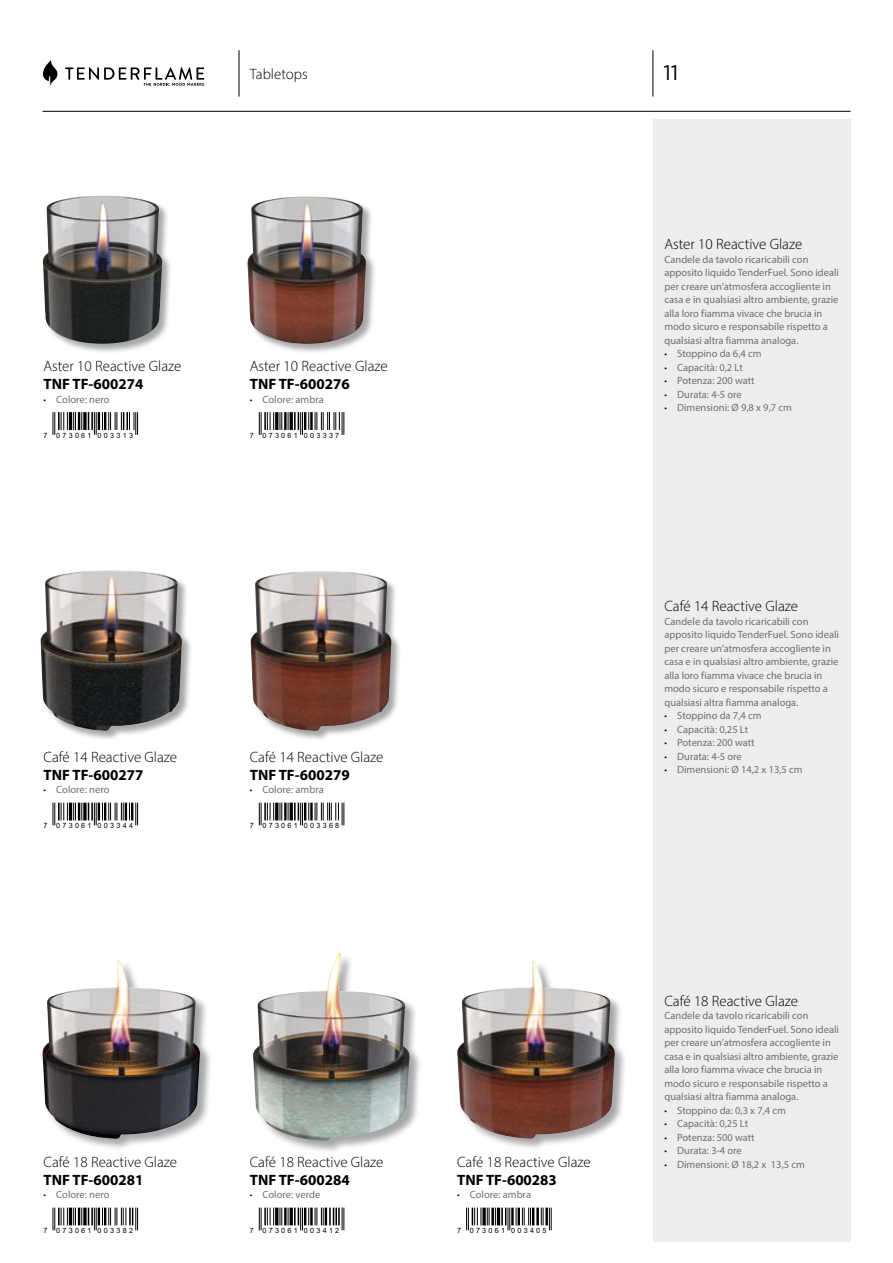
<style>
.page{position:relative;width:893px;height:1263px;background:#fff}
.page>*{position:absolute;margin:0;border:0;box-sizing:border-box;transform-origin:0 0}
.t1{font:21px "Gotham";color:#000}
.t2{font:300 15px "Myriad Pro";color:#000}
.t3{font:700 15px "Myriad Pro";color:#000}
.t4{font:10.5px/13.5px "Myriad Pro";color:#706f6f}
.t5{font:7.2px "Arial";letter-spacing:.32em;color:#000}
.s1{font-weight:300;font-stretch:condensed;color:#000}
</style>
<div class="page">
<div style="left:653px;top:119px;width:197px;height:1123px;background:#ededed"></div>
<hr style="left:43px;top:111px;width:807px;height:1px;background:#000">
<hr style="left:653px;top:50px;width:1px;height:47px;background:#000">
<svg style="left:43px;top:60px;width:14px;height:26px"></svg>
<svg style="left:65px;top:67px;width:139px;height:19px"></svg>
<hr style="left:239px;top:50px;width:1px;height:47px;background:#000">
<svg style="left:53px;top:803px;width:29px;height:22px"></svg>
<svg style="left:83px;top:803px;width:4px;height:17px"></svg>
<svg style="left:88px;top:803px;width:50px;height:22px"></svg>
<svg style="left:53px;top:1207px;width:29px;height:23px"></svg>
<svg style="left:83px;top:1207px;width:4px;height:18px"></svg>
<svg style="left:88px;top:1207px;width:50px;height:23px"></svg>
<svg style="left:259px;top:1207px;width:15px;height:23px"></svg>
<hr style="left:275px;top:1207px;width:3px;height:18px;background:#000">
<svg style="left:280px;top:1207px;width:2px;height:18px"></svg>
<hr style="left:284px;top:1207px;width:3px;height:18px;background:#000">
<svg style="left:288px;top:1207px;width:21px;height:23px"></svg>
<hr style="left:310px;top:1207px;width:3px;height:18px;background:#000">
<svg style="left:315px;top:1207px;width:30px;height:23px"></svg>
<svg style="left:259px;top:803px;width:15px;height:22px"></svg>
<hr style="left:275px;top:803px;width:3px;height:17px;background:#000">
<svg style="left:280px;top:803px;width:2px;height:17px"></svg>
<hr style="left:284px;top:803px;width:3px;height:17px;background:#000">
<svg style="left:288px;top:803px;width:21px;height:22px"></svg>
<hr style="left:310px;top:803px;width:3px;height:17px;background:#000">
<svg style="left:315px;top:803px;width:30px;height:22px"></svg>
<svg style="left:466px;top:1207px;width:44px;height:23px"></svg>
<hr style="left:511px;top:1207px;width:3px;height:18px;background:#000">
<svg style="left:516px;top:1207px;width:18px;height:18px"></svg>
<hr style="left:536px;top:1207px;width:3px;height:18px;background:#000">
<svg style="left:541px;top:1207px;width:11px;height:23px"></svg>
<svg style="left:53px;top:412px;width:29px;height:23px"></svg>
<svg style="left:83px;top:412px;width:4px;height:18px"></svg>
<svg style="left:88px;top:412px;width:50px;height:23px"></svg>
<svg style="left:259px;top:412px;width:15px;height:23px"></svg>
<hr style="left:275px;top:412px;width:3px;height:18px;background:#000">
<svg style="left:280px;top:412px;width:2px;height:18px"></svg>
<hr style="left:284px;top:412px;width:3px;height:18px;background:#000">
<svg style="left:288px;top:412px;width:21px;height:23px"></svg>
<hr style="left:310px;top:412px;width:3px;height:18px;background:#000">
<svg style="left:315px;top:412px;width:30px;height:23px"></svg>
<div style="left:42px;top:960px;width:171px;height:191px;background:#000;opacity:.35"></div>
<img style="left:42px;top:960px;width:159px;height:179px">
<div style="left:41px;top:570px;width:152px;height:172px;background:#000;opacity:.35"></div>
<img style="left:41px;top:570px;width:142px;height:162px">
<div style="left:253px;top:954px;width:170px;height:200px;background:#000;opacity:.35"></div>
<img style="left:253px;top:953px;width:157px;height:189px">
<div style="left:457px;top:960px;width:170px;height:192px;background:#000;opacity:.35"></div>
<img style="left:457px;top:960px;width:158px;height:179px">
<div style="left:251px;top:571px;width:151px;height:171px;background:#000;opacity:.35"></div>
<img style="left:250px;top:571px;width:142px;height:161px">
<div style="left:43px;top:195px;width:130px;height:160px;background:#000;opacity:.35"></div>
<img style="left:43px;top:196px;width:120px;height:152px">
<div style="left:247px;top:196px;width:130px;height:159px;background:#000;opacity:.35"></div>
<img style="left:247px;top:196px;width:120px;height:148px">
<h2 class="t2" style="left:44px;top:357px;width:139px">Aster 10 Reactive Glaze</h2>
<h2 class="t3" style="left:44px;top:374px;width:101px">TNF TF-600274</h2>
<p class="t4" style="left:44px;top:392px;width:67px"><span class="s1">•</span> Colore: nero</p>
<h2 class="t2" style="left:250px;top:65px;width:59px">Tabletops</h2>
<h1 class="t1" style="left:663px;top:61px;width:17px">11</h1>
<h2 class="t2" style="left:250px;top:357px;width:139px">Aster 10 Reactive Glaze</h2>
<h2 class="t3" style="left:250px;top:374px;width:101px">TNF TF-600276</h2>
<p class="t4" style="left:250px;top:392px;width:75px"><span class="s1">•</span> Colore: ambra</p>
<h2 class="t2" style="left:664px;top:235px;width:139px">Aster 10 Reactive Glaze</h2>
<p class="t4" style="left:664px;top:252px;width:176px">Candele da tavolo ricaricabili con apposito liquido TenderFuel. Sono ideali per creare un’atmosfera accogliente in casa e in qualsiasi altro ambiente, grazie alla loro fiamma vivace che brucia in modo sicuro e responsabile rispetto a qualsiasi altra fiamma analoga.</p>
<p class="t4" style="left:664px;top:347px;width:99px"><span class="s1">•</span> Stoppino da 6,4 cm</p>
<p class="t4" style="left:664px;top:360px;width:80px"><span class="s1">•</span> Capacità: 0,2 Lt</p>
<p class="t4" style="left:664px;top:374px;width:92px"><span class="s1">•</span> Potenza: 200 watt</p>
<p class="t4" style="left:664px;top:387px;width:79px"><span class="s1">•</span> Durata: 4-5 ore</p>
<p class="t4" style="left:664px;top:401px;width:129px"><span class="s1">•</span> Dimensioni: Ø 9,8 x 9,7 cm</p>
<p class="t5" style="left:44px;top:430px;width:91px">7 073061 003313</p>
<p class="t5" style="left:250px;top:430px;width:91px">7 073061 003337</p>
<h2 class="t2" style="left:44px;top:748px;width:135px">Café 14 Reactive Glaze</h2>
<h2 class="t3" style="left:44px;top:765px;width:101px">TNF TF-600277</h2>
<p class="t4" style="left:44px;top:783px;width:67px"><span class="s1">•</span> Colore: nero</p>
<p class="t5" style="left:44px;top:820px;width:91px">7 073061 003344</p>
<h2 class="t2" style="left:250px;top:748px;width:135px">Café 14 Reactive Glaze</h2>
<h2 class="t3" style="left:250px;top:765px;width:101px">TNF TF-600279</h2>
<p class="t4" style="left:250px;top:783px;width:75px"><span class="s1">•</span> Colore: ambra</p>
<p class="t5" style="left:250px;top:820px;width:91px">7 073061 003368</p>
<h2 class="t2" style="left:44px;top:1153px;width:135px">Café 18 Reactive Glaze</h2>
<h2 class="t3" style="left:44px;top:1170px;width:101px">TNF TF-600281</h2>
<p class="t4" style="left:44px;top:1188px;width:67px"><span class="s1">•</span> Colore: nero</p>
<h2 class="t2" style="left:250px;top:1153px;width:135px">Café 18 Reactive Glaze</h2>
<h2 class="t3" style="left:250px;top:1170px;width:101px">TNF TF-600284</h2>
<p class="t4" style="left:250px;top:1188px;width:72px"><span class="s1">•</span> Colore: verde</p>
<p class="t5" style="left:44px;top:1225px;width:91px">7 073061 003382</p>
<p class="t5" style="left:250px;top:1225px;width:91px">7 073061 003412</p>
<h2 class="t2" style="left:457px;top:1153px;width:135px">Café 18 Reactive Glaze</h2>
<h2 class="t3" style="left:457px;top:1170px;width:101px">TNF TF-600283</h2>
<p class="t4" style="left:457px;top:1188px;width:75px"><span class="s1">•</span> Colore: ambra</p>
<p class="t5" style="left:457px;top:1225px;width:91px">7 073061 003405</p>
<h2 class="t2" style="left:664px;top:597px;width:135px">Café 14 Reactive Glaze</h2>
<p class="t4" style="left:664px;top:614px;width:176px">Candele da tavolo ricaricabili con apposito liquido TenderFuel. Sono ideali per creare un’atmosfera accogliente in casa e in qualsiasi altro ambiente, grazie alla loro fiamma vivace che brucia in modo sicuro e responsabile rispetto a qualsiasi altra fiamma analoga.</p>
<p class="t4" style="left:664px;top:709px;width:99px"><span class="s1">•</span> Stoppino da 7,4 cm</p>
<p class="t4" style="left:664px;top:722px;width:85px"><span class="s1">•</span> Capacità: 0,25 Lt</p>
<p class="t4" style="left:664px;top:736px;width:92px"><span class="s1">•</span> Potenza: 200 watt</p>
<p class="t4" style="left:664px;top:749px;width:79px"><span class="s1">•</span> Durata: 4-5 ore</p>
<p class="t4" style="left:664px;top:763px;width:140px"><span class="s1">•</span> Dimensioni: Ø 14,2 x 13,5 cm</p>
<h2 class="t2" style="left:664px;top:991px;width:135px">Café 18 Reactive Glaze</h2>
<p class="t4" style="left:664px;top:1009px;width:176px">Candele da tavolo ricaricabili con apposito liquido TenderFuel. Sono ideali per creare un’atmosfera accogliente in casa e in qualsiasi altro ambiente, grazie alla loro fiamma vivace che brucia in modo sicuro e responsabile rispetto a qualsiasi altra fiamma analoga.</p>
<p class="t4" style="left:664px;top:1103px;width:123px"><span class="s1">•</span> Stoppino da: 0,3 x 7,4 cm</p>
<p class="t4" style="left:664px;top:1117px;width:85px"><span class="s1">•</span> Capacità: 0,25 Lt</p>
<p class="t4" style="left:664px;top:1130px;width:92px"><span class="s1">•</span> Potenza: 500 watt</p>
<p class="t4" style="left:664px;top:1144px;width:79px"><span class="s1">•</span> Durata: 3-4 ore</p>
<p class="t4" style="left:664px;top:1157px;width:142px"><span class="s1">•</span> Dimensioni: Ø 18,2 x 13,5 cm</p>
</div>
